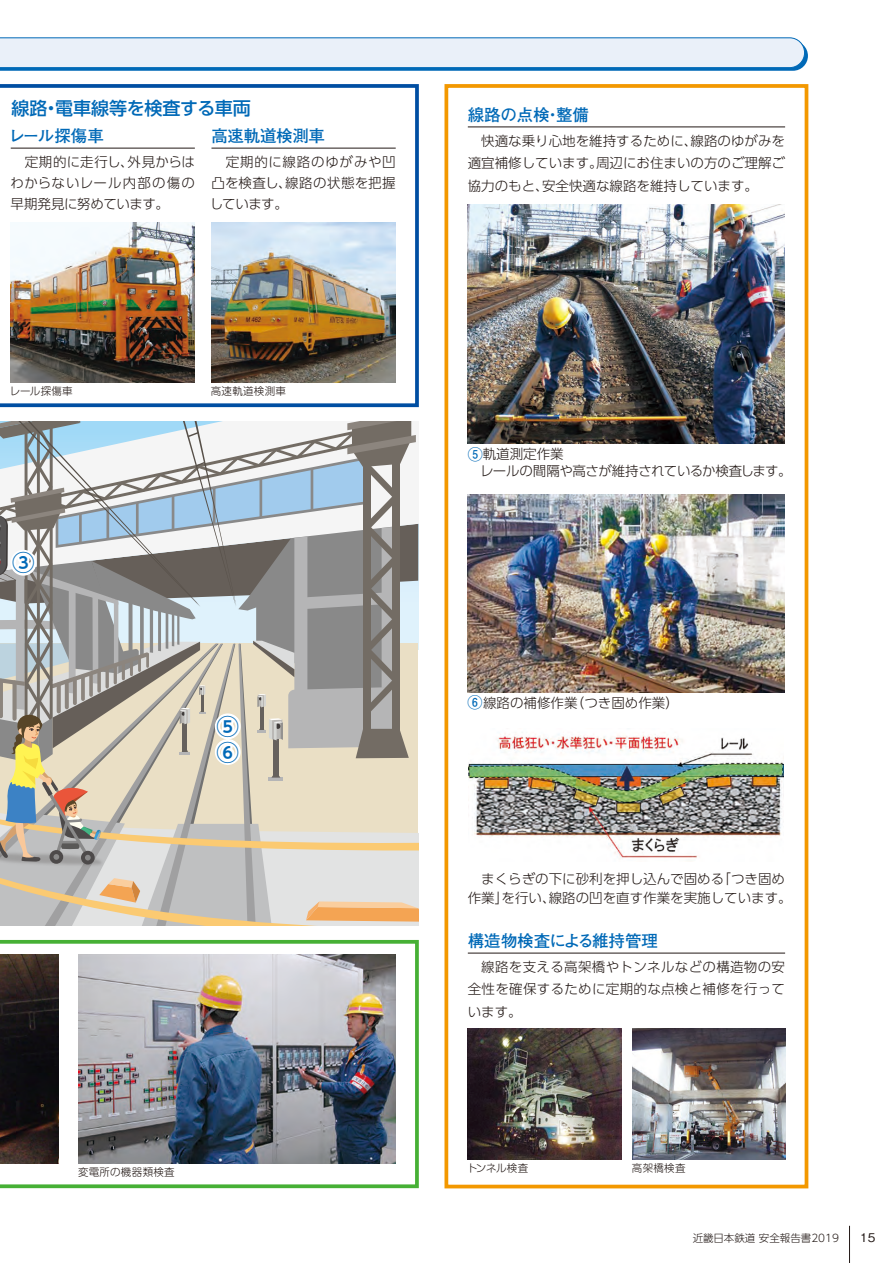
<style>
.page{position:relative;width:893px;height:1263px;background:#fff}
.page>*{position:absolute;margin:0;border:0;box-sizing:border-box;transform-origin:0 0}
.t1{font:700 22.5px/25.7px "UD Shin Go Pro De";color:#0069b7}
.t2{font:500 18px "UD Shin Go Pro";color:#0069b7}
.t3{font:700 16.5px "Futo Go B101 Pro";letter-spacing:-.02em;color:#0069b7}
.t4{font:700 16.5px "Futo Go B101 Pro";color:#0069b7}
.t5{font:300 13.5px/21px "UD Shin Go Pro";color:#231916;text-align:justify}
.t6{font:300 13.5px/17.2px "UD Shin Go Pro";letter-spacing:-.03em;color:#231916}
.t7{font:500 12px "Gothic BBB Pro";color:#231916}
.t8{font:300 10.5px "Shin M Go Pro";letter-spacing:.025em;color:#231916}
.t9{font:300 10.5px "UD Shin Go Pro";color:#231916}
.s1{font-family:"Futo Go B101 Pro";font-weight:700;font-size:15px;color:#0069b7}
</style>
<div class="page">
<hr style="left:849px;top:1226px;width:1px;height:37px;background:#231916">
<img style="left:468px;top:732px;width:316px;height:126px">
<img style="left:468px;top:205px;width:317px;height:238px">
<img style="left:468px;top:1028px;width:153px;height:131px">
<img style="left:632px;top:1028px;width:153px;height:131px">
<img style="left:468px;top:494px;width:317px;height:199px">
<svg style="left:0;top:37px;width:808px;height:34px"></svg>
<img style="left:0;top:407px;width:419px;height:782px">
<img style="left:0;top:84px;width:419px;height:323px">
<div style="left:444px;top:84px;width:364px;height:1104px;border:4px solid #f39800"></div>
<hr style="left:11px;top:148px;width:184px;height:1px;background:#231916">
<hr style="left:211px;top:148px;width:185px;height:1px;background:#231916">
<hr style="left:468px;top:127px;width:317px;height:1px;background:#231916">
<hr style="left:468px;top:953px;width:317px;height:1px;background:#231916">
<svg style="left:0;top:422px;width:418px;height:503px"></svg>
<h2 class="t2" style="left:11px;top:94px;width:241px">線路・電車線等を検査する車両</h2>
<p class="t3" style="left:9px;top:123px;width:97px">レール探傷車</p>
<p class="t5" style="left:10px;top:150px;width:186px;text-indent:14px">定期的に走行し、外見からはわからないレール内部の傷の早期発見に努めています。</p>
<p class="t3" style="left:211px;top:123px;width:115px">高速軌道検測車</p>
<p class="t5" style="left:210px;top:150px;width:187px">　定期的に線路のゆがみや凹凸を検査し、線路の状態を把握しています。</p>
<p class="t8" style="left:10px;top:382px;width:64px">レール探傷車</p>
<h1 class="t1" style="left:12px;top:549px;width:24px">③</h1>
<p class="t8" style="left:211px;top:382px;width:76px">高速軌道検測車</p>
<h1 class="t1" style="left:217px;top:713px;width:24px">⑤<br>⑥</h1>
<p class="t8" style="left:78px;top:1163px;width:98px">変電所の機器類検査</p>
<p class="t3" style="left:468px;top:102px;width:123px">線路の点検・整備</p>
<p class="t5" style="left:468px;top:129px;width:319px;line-height:22.5px">　快適な乗り心地を維持するために、線路のゆがみを適宜補修しています。周辺にお住まいの方のご理解ご協力のもと、安全快適な線路を維持しています。</p>
<p class="t6" style="left:480px;top:445px;width:313px;text-indent:-12px"><span class="s1">⑤</span>軌道測定作業<br>レールの間隔や高さが維持されているか検査します。</p>
<p class="t5" style="left:468px;top:692px;width:213px"><span class="s1">⑥</span>線路の補修作業（つき固め作業）</p>
<p class="t5" style="left:468px;top:868px;width:325px;line-height:19.5px">　まくらぎの下に砂利を押し込んで固める「つき固め作業」を行い、線路の凹を直す作業を実施しています。</p>
<p class="t4" style="left:468px;top:928px;width:192px">構造物検査による維持管理</p>
<p class="t5" style="left:468px;top:955px;width:319px;line-height:22.5px">　線路を支える高架橋やトンネルなどの構造物の安全性を確保するために定期的な点検と補修を行っています。</p>
<p class="t8" style="left:467px;top:1159px;width:63px">トンネル検査</p>
<p class="t8" style="left:632px;top:1159px;width:55px">高架橋検査</p>
<p class="t9" style="left:693px;top:1229px;width:148px">近畿日本鉄道 安全報告書2019</p>
<p class="t7" style="left:860px;top:1227px;width:17px">15</p>
</div>
